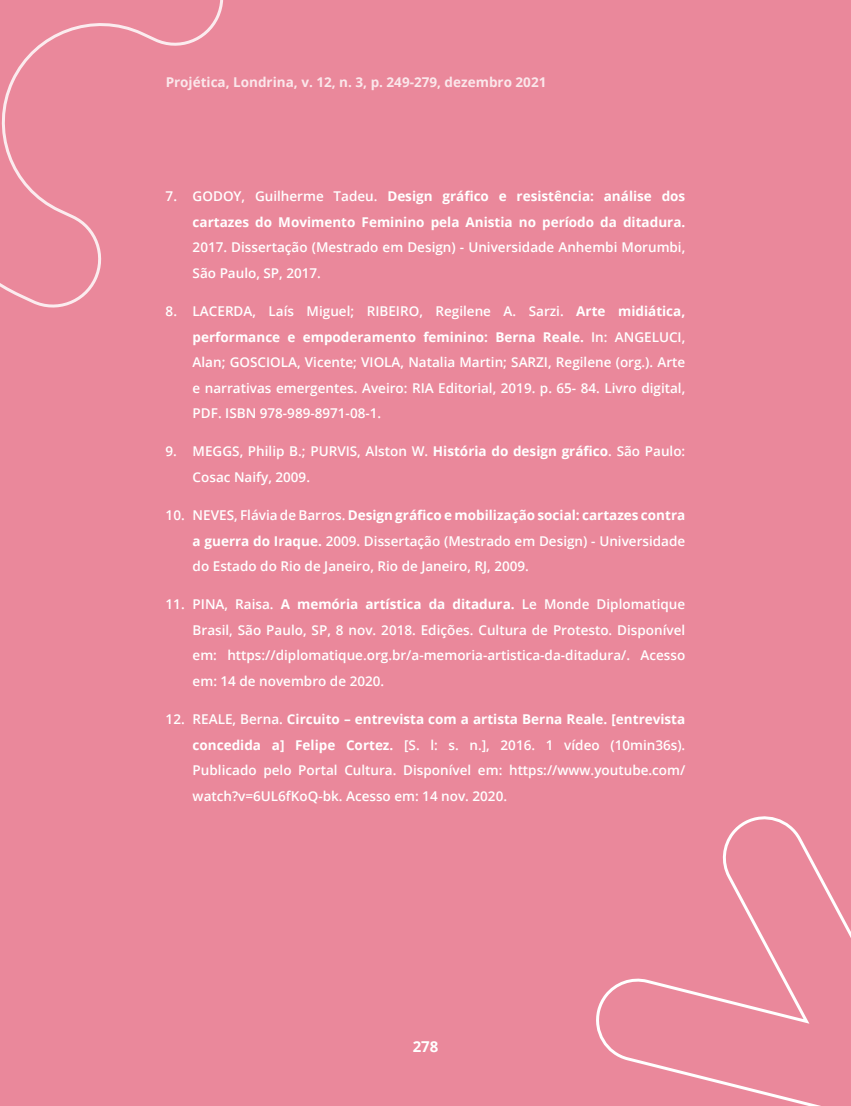
<style>
.page{position:relative;width:851px;height:1106px;background:#fff}
.page>*{position:absolute;margin:0;border:0;box-sizing:border-box;transform-origin:0 0}
.t1{font:700 15px "Open Sans";color:#fff}
.t2{font:600 13.5px/25.5px "Open Sans";color:#fff;text-align:justify}
.t3{font:700 13.5px/25.5px "Open Sans";color:#fff;text-align:right}
.s1{font-weight:600}
.s2{font-weight:700}
</style>
<div class="page">
<div style="left:0;top:0;width:850px;height:1106px;background:#ea889b"></div>
<svg style="left:0;top:0;width:224px;height:308px"></svg>
<svg style="left:596px;top:816px;width:254px;height:290px"></svg>
<p class="t3" style="left:166px;top:69px;width:382px">Projética, Londrina, v. 12, n. 3, p. 249-279, dezembro 2021</p>
<p class="t3" style="left:166px;top:183px;width:521px"><span class="s1">7. GODOY, Guilherme Tadeu.</span> Design gráfico e resistência: análise dos cartazes do Movimento Feminino pela Anistia no período da ditadura.</p>
<p class="t2" style="left:193px;top:234px;width:494px">2017. Dissertação (Mestrado em Design) - Universidade Anhembi Morumbi,<br>São Paulo, SP, 2017.</p>
<p class="t2" style="left:192px;top:298px;width:494px;text-indent:-27px">8. LACERDA, Laís Miguel; RIBEIRO, Regilene A. Sarzi. <span class="s2">Arte midiática, performance e empoderamento feminino: Berna Reale.</span> In: ANGELUCI, Alan; GOSCIOLA, Vicente; VIOLA, Natalia Martin; SARZI, Regilene (org.). Arte e narrativas emergentes. Aveiro: RIA Editorial, 2019. p. 65- 84. Livro digital, PDF. ISBN 978-989-8971-08-1.</p>
<p class="t2" style="left:193px;top:438px;width:494px;text-indent:-27px">9. MEGGS, Philip B.; PURVIS, Alston W. <span class="s2">História do design gráfico</span>. São Paulo:<br>Cosac Naify, 2009.</p>
<p class="t2" style="left:192px;top:502px;width:494px;text-indent:-27px">10. NEVES, Flávia de Barros. <span class="s2">Design gráfico e mobilização social: cartazes contra a guerra do Iraque.</span> 2009. Dissertação (Mestrado em Design) - Universidade do Estado do Rio de Janeiro, Rio de Janeiro, RJ, 2009.</p>
<p class="t2" style="left:192px;top:591px;width:494px;text-indent:-27px">11. PINA, Raisa. <span class="s2">A memória artística da ditadura.</span> Le Monde Diplomatique Brasil, São Paulo, SP, 8 nov. 2018. Edições. Cultura de Protesto. Disponível em: https://diplomatique.org.br/a-memoria-artistica-da-ditadura/. Acesso em: 14 de novembro de 2020.</p>
<p class="t2" style="left:193px;top:706px;width:494px;text-indent:-27px">12. REALE, Berna. <span class="s2">Circuito – entrevista com a artista Berna Reale. [entrevista concedida a] Felipe Cortez.</span> [S. l: s. n.], 2016. 1 vídeo (10min36s).<br>Publicado pelo Portal Cultura. Disponível em: https://www.youtube.com/ watch?v=6UL6fKoQ-bk. Acesso em: 14 nov. 2020.</p>
<p class="t1" style="left:412px;top:1035px;width:27px">278</p>
</div>
